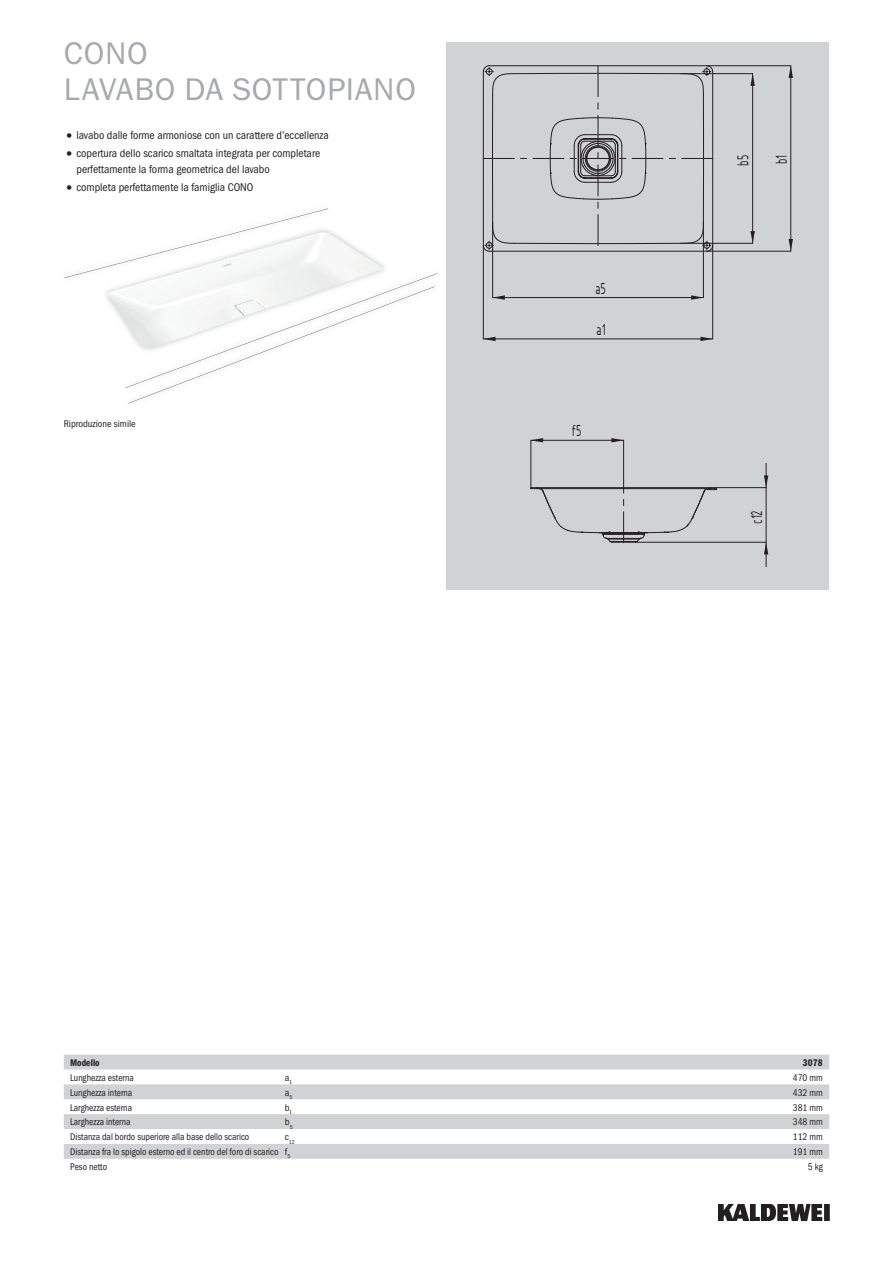
<style>
.page{position:relative;width:893px;height:1263px;background:#fff}
.page>*{position:absolute;margin:0;border:0;box-sizing:border-box;transform-origin:0 0}
.t1{font:31.5px/36px "Franklin Gothic ITC";letter-spacing:.02em;color:#a8a9ad}
.t2{font:17.25px "ISOCPEUR";color:#231f20;scale:.7 1}
.t3{font:11.25px/15.8px "Franklin Gothic Cond ITC";color:#231f20}
.t4{font:9.75px "Franklin Gothic Cond ITC";color:#231f20;scale:.95 1}
.t5{font:9.75px "Franklin Gothic Cond ITC";color:#231f20}
.t6{font:600 9.75px "Franklin Gothic Cond ITC";color:#231f20;scale:.95 1}
.t7{font:5.7px "Franklin Gothic Cond ITC";color:#231f20}
.s1{font-size:15.75px}
</style>
<div class="page">
<img style="left:719px;top:1204px;width:110px;height:16px">
<div style="left:446px;top:43px;width:383px;height:547px;background:#d1d2d4"></div>
<hr style="left:483px;top:245px;width:1px;height:94px;background:#231f20">
<hr style="left:712px;top:245px;width:1px;height:94px;background:#231f20">
<hr style="left:483px;top:339px;width:230px;height:1px;background:#231f20">
<hr style="left:707px;top:251px;width:84px;height:1px;background:#231f20">
<hr style="left:707px;top:65px;width:84px;height:1px;background:#231f20">
<hr style="left:790px;top:66px;width:1px;height:185px;background:#231f20">
<hr style="left:492px;top:222px;width:1px;height:76px;background:#231f20">
<hr style="left:703px;top:222px;width:1px;height:76px;background:#231f20">
<hr style="left:493px;top:297px;width:210px;height:1px;background:#231f20">
<hr style="left:681px;top:243px;width:72px;height:1px;background:#231f20">
<hr style="left:681px;top:73px;width:72px;height:1px;background:#231f20">
<hr style="left:752px;top:74px;width:1px;height:169px;background:#231f20">
<svg style="left:483px;top:65px;width:230px;height:187px"></svg>
<svg style="left:531px;top:487px;width:186px;height:56px"></svg>
<hr style="left:531px;top:440px;width:1px;height:49px;background:#231f20">
<hr style="left:623px;top:440px;width:1px;height:48px;background:#231f20">
<hr style="left:531px;top:440px;width:93px;height:1px;background:#231f20">
<hr style="left:635px;top:542px;width:131px;height:1px;background:#231f20">
<hr style="left:716px;top:487px;width:50px;height:1px;background:#231f20">
<hr style="left:766px;top:488px;width:1px;height:54px;background:#231f20">
<svg style="left:483px;top:337px;width:12px;height:4px"></svg>
<svg style="left:700px;top:337px;width:13px;height:4px"></svg>
<svg style="left:789px;top:239px;width:4px;height:12px"></svg>
<svg style="left:789px;top:66px;width:4px;height:12px"></svg>
<svg style="left:493px;top:295px;width:12px;height:5px"></svg>
<svg style="left:691px;top:295px;width:12px;height:5px"></svg>
<svg style="left:750px;top:231px;width:5px;height:12px"></svg>
<svg style="left:750px;top:74px;width:5px;height:12px"></svg>
<svg style="left:531px;top:438px;width:12px;height:4px"></svg>
<svg style="left:611px;top:438px;width:13px;height:4px"></svg>
<svg style="left:764px;top:542px;width:4px;height:25px"></svg>
<svg style="left:764px;top:463px;width:4px;height:25px"></svg>
<img style="left:106px;top:230px;width:279px;height:174px">
<img style="left:194px;top:208px;width:134px;height:35px">
<img style="left:64px;top:243px;width:134px;height:35px">
<img style="left:282px;top:292px;width:103px;height:39px">
<img style="left:402px;top:273px;width:36px;height:13px">
<img style="left:177px;top:330px;width:104px;height:39px">
<img style="left:125px;top:368px;width:53px;height:20px">
<img style="left:281px;top:306px;width:103px;height:39px">
<img style="left:383px;top:286px;width:52px;height:20px">
<img style="left:179px;top:345px;width:103px;height:39px">
<img style="left:128px;top:384px;width:51px;height:19px">
<svg style="left:64px;top:1054px;width:765px;height:105px;fill:#d1d2d4"></svg>
<h1 class="t1" style="left:64px;top:35px;width:353px">CONO<br>LAVABO DA SOTTOPIANO</h1>
<p class="t3" style="left:64px;top:128px;width:266px"><span class="s1">•</span> lavabo dalle forme armoniose con un carattere d’eccellenza</p>
<p class="t3" style="left:77px;top:146px;width:245px;text-indent:-13px"><span class="s1">•</span> copertura dello scarico smaltata integrata per completare perfettamente la forma geometrica del lavabo</p>
<p class="t3" style="left:64px;top:179px;width:191px"><span class="s1">•</span> completa perfettamente la famiglia CONO</p>
<p class="t5" style="left:64px;top:418px;width:73px">Riproduzione simile</p>
<h2 class="t2" style="left:595px;top:277px;width:17px">a5</h2>
<h2 class="t2" style="left:596px;top:318px;width:15px">a1</h2>
<h2 class="t2" style="left:572px;top:419px;width:16px">f5</h2>
<h2 class="t2" style="left:732px;top:166px;width:17px;rotate:-90deg">b5</h2>
<h2 class="t2" style="left:770px;top:164px;width:15px;rotate:-90deg">b1</h2>
<h2 class="t2" style="left:745px;top:524px;width:21px;rotate:-90deg">c12</h2>
<p class="t6" style="left:70px;top:1057px;width:33px">Modello</p>
<p class="t6" style="left:803px;top:1057px;width:22px">3078</p>
<p class="t4" style="left:70px;top:1072px;width:69px">Lunghezza esterna</p>
<p class="t5" style="left:285px;top:1072px;width:9px">a<sub>1</sub></p>
<p class="t4" style="left:793px;top:1072px;width:33px">470 mm</p>
<p class="t4" style="left:70px;top:1087px;width:67px">Lunghezza interna</p>
<p class="t5" style="left:285px;top:1087px;width:9px">a<sub>5</sub></p>
<p class="t4" style="left:793px;top:1087px;width:33px">432 mm</p>
<p class="t4" style="left:70px;top:1101px;width:67px">Larghezza esterna</p>
<p class="t5" style="left:285px;top:1101px;width:9px">b<sub>1</sub></p>
<p class="t4" style="left:793px;top:1101px;width:33px">381 mm</p>
<p class="t4" style="left:70px;top:1116px;width:65px">Larghezza interna</p>
<p class="t5" style="left:285px;top:1116px;width:9px">b<sub>5</sub></p>
<p class="t4" style="left:793px;top:1116px;width:33px">348 mm</p>
<p class="t4" style="left:70px;top:1131px;width:190px">Distanza dal bordo superiore alla base dello scarico</p>
<p class="t7" style="left:285px;top:1138px;width:12px"><sup>c</sup>12</p>
<p class="t4" style="left:793px;top:1131px;width:33px">112 mm</p>
<p class="t4" style="left:70px;top:1146px;width:233px">Distanza fra lo spigolo esterno ed il centro del foro di scarico f<sub>5</sub></p>
<p class="t4" style="left:793px;top:1146px;width:33px">191 mm</p>
<p class="t4" style="left:70px;top:1161px;width:40px">Peso netto</p>
<p class="t4" style="left:808px;top:1161px;width:17px">5 kg</p>
</div>
